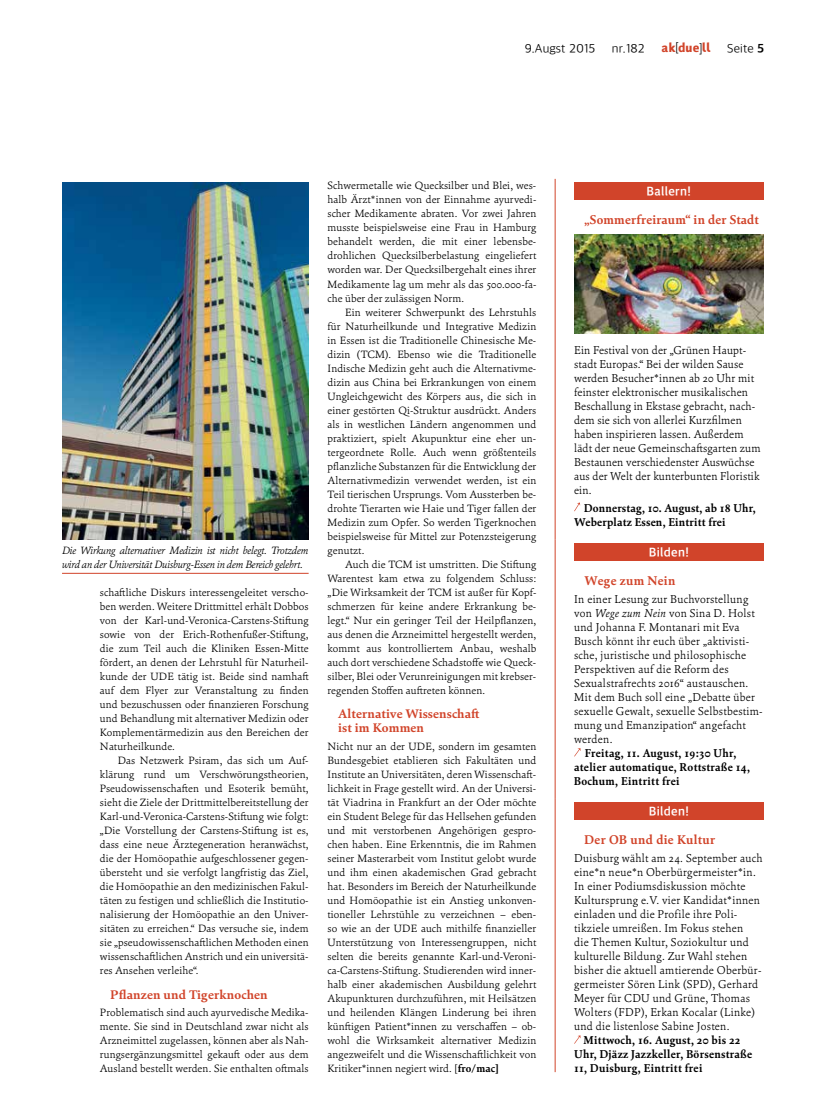
<style>
.page{position:relative;width:826px;height:1110px;background:#fff}
.page>*{position:absolute;margin:0;border:0;box-sizing:border-box;transform-origin:0 0}
.t1{font:700 12.75px "Cala";letter-spacing:.02em;color:#d1442a}
.t2{font:700 12.75px "Akduell Apple SD Gothic Neo";letter-spacing:.03em;color:#fff;scale:.96 1}
.t3{font:700 12.5px/14px "Cala";letter-spacing:.01em;color:#d1442a}
.t4{font:300 12.5px "Akduell Apple SD Gothic Neo";letter-spacing:.01em;color:#000}
.t5{font:12.5px "Akduell 03";letter-spacing:.02em;color:#d1442a}
.t6{font:300 11.38px/14px "Cala";letter-spacing:.025em;color:#000;scale:.96 1}
.t7{font:700 11.38px/14px "Cala";letter-spacing:.025em;color:#000;scale:.96 1}
.t8{font:300 10.62px/14px "Cala";letter-spacing:.01em;color:#000;text-align:justify}
.t9{font:italic 300 10.62px/14px "Cala";letter-spacing:-.025em;color:#000}
.s1{color:#000}
.s2{font-weight:700}
.s3{font-style:italic}
</style>
<div class="page">
<hr style="left:62px;top:573px;width:246px;height:1px;background:#d1442a">
<img style="left:62px;top:182px;width:246px;height:357px">
<hr style="left:555px;top:179px;width:1px;height:360px;background:#d1442a">
<hr style="left:555px;top:539px;width:1px;height:259px;background:#d1442a">
<hr style="left:555px;top:798px;width:1px;height:273px;background:#d1442a">
<div style="left:574px;top:182px;width:189px;height:18px;background:#d1442a"></div>
<img style="left:574px;top:235px;width:189px;height:99px">
<svg style="left:574px;top:502px;width:7px;height:9px"></svg>
<div style="left:574px;top:542px;width:189px;height:18px;background:#d1442a"></div>
<svg style="left:574px;top:748px;width:7px;height:8px"></svg>
<div style="left:574px;top:801px;width:189px;height:18px;background:#d1442a"></div>
<svg style="left:574px;top:1035px;width:7px;height:8px"></svg>
<p class="t4" style="left:525px;top:40px;width:72px">9.Augst 2015</p>
<p class="t4" style="left:612px;top:40px;width:34px">nr.182</p>
<p class="t5" style="left:661px;top:42px;width:51px">ak<span class="s1">[</span>due<span class="s1">]</span>ll</p>
<p class="t4" style="left:727px;top:40px;width:38px">Seite <span class="s2">5</span></p>
<p class="t9" style="left:62px;top:543px;width:248px">Die Wirkung alternativer Medizin ist nicht belegt. Trotzdem wird an der Universität Duisburg-Essen in dem Bereich gelehrt.</p>
<p class="t8" style="left:100px;top:585px;width:210px">schaftliche Diskurs interessengeleitet verscho&shy;ben werden. Weitere Drittmittel erhält Dobbos von der Karl-und-Veronica-Carstens-Stiftung sowie von der Erich-Rothenfußer-Stiftung, die zum Teil auch die Kliniken Essen-Mitte fördert, an denen der Lehrstuhl für Naturheil&shy;kunde der UDE tätig ist. Beide sind namhaft auf dem Flyer zur Veranstaltung zu finden und bezuschussen oder finanzieren Forschung und Behandlung mit alternativer Medizin oder Komplementärmedizin aus den Bereichen der Naturheilkunde.</p>
<p class="t8" style="left:100px;top:753px;width:210px;text-indent:18px">Das Netzwerk Psiram, das sich um Auf&shy;klärung rund um Verschwörungstheorien, Pseudowissenschaften und Esoterik bemüht, sieht die Ziele der Drittmittelbereitstellung der Karl-und-Veronica-Carstens-Stiftung wie folgt: „Die Vorstellung der Carstens-Stiftung ist es, dass eine neue Ärztegeneration heranwächst, die der Homöopathie aufgeschlossener gegen&shy;übersteht und sie verfolgt langfristig das Ziel, die Homöopathie an den medizinischen Fakul&shy;täten zu festigen und schließlich die Institutio&shy;nalisierung der Homöopathie an den Univer&shy;sitäten zu erreichen.“ Das versuche sie, indem sie „pseudowissenschaftlichen Methoden einen wissenschaftlichen Anstrich und ein universitä&shy;res Ansehen verleihe“.</p>
<p class="t3" style="left:111px;top:986px;width:159px">Pflanzen und Tigerknochen</p>
<p class="t8" style="left:100px;top:1005px;width:210px">Problematisch sind auch ayurvedische Medika&shy;mente. Sie sind in Deutschland zwar nicht als Arzneimittel zugelassen, können aber als Nah&shy;rungsergänzungsmittel gekauft oder aus dem Ausland bestellt werden. Sie enthalten oftmals</p>
<p class="t8" style="left:327px;top:179px;width:210px">Schwermetalle wie Quecksilber und Blei, wes&shy;halb Ärzt*innen von der Einnahme ayurvedi&shy;scher Medikamente abraten. Vor zwei Jahren musste beispielsweise eine Frau in Hamburg behandelt werden, die mit einer lebensbe&shy;drohlichen Quecksilberbelastung eingeliefert worden war. Der Quecksilbergehalt eines ihrer Medikamente lag um mehr als das 500.000-fa&shy;che über der zulässigen Norm.</p>
<p class="t8" style="left:327px;top:305px;width:210px;text-indent:18px">Ein weiterer Schwerpunkt des Lehrstuhls für Naturheilkunde und Integrative Medizin in Essen ist die Traditionelle Chinesische Me&shy;dizin (TCM). Ebenso wie die Traditionelle Indische Medizin geht auch die Alternativme&shy;dizin aus China bei Erkrankungen von einem Ungleichgewicht des Körpers aus, die sich in einer gestörten Qi-Struktur ausdrückt. Anders als in westlichen Ländern angenommen und praktiziert, spielt Akupunktur eine eher un&shy;tergeordnete Rolle. Auch wenn größtenteils pflanzliche Substanzen für die Entwicklung der Alternativmedizin verwendet werden, ist ein Teil tierischen Ursprungs. Vom Aussterben be&shy;drohte Tierarten wie Haie und Tiger fallen der Medizin zum Opfer. So werden Tigerknochen beispielsweise für Mittel zur Potenzsteigerung genutzt.</p>
<p class="t8" style="left:327px;top:557px;width:210px;text-indent:18px">Auch die TCM ist umstritten. Die Stiftung Warentest kam etwa zu folgendem Schluss: „Die Wirksamkeit der TCM ist außer für Kopf&shy;schmerzen für keine andere Erkrankung be&shy;legt.“ Nur ein geringer Teil der Heilpflanzen, aus denen die Arzneimittel hergestellt werden, kommt aus kontrolliertem Anbau, weshalb auch dort verschiedene Schadstoffe wie Queck&shy;silber, Blei oder Verunreinigungen mit krebser&shy;regenden Stoffen auftreten können.</p>
<p class="t3" style="left:338px;top:706px;width:143px">Alternative Wissenschaft ist im Kommen</p>
<p class="t8" style="left:327px;top:739px;width:210px">Nicht nur an der UDE, sondern im gesamten Bundesgebiet etablieren sich Fakultäten und Institute an Universitäten, deren Wissenschaft&shy;lichkeit in Frage gestellt wird. An der Universi&shy;tät Viadrina in Frankfurt an der Oder möchte ein Student Belege für das Hellsehen gefunden und mit verstorbenen Angehörigen gespro&shy;chen haben. Eine Erkenntnis, die im Rahmen seiner Masterarbeit vom Institut gelobt wurde und ihm einen akademischen Grad gebracht hat. Besonders im Bereich der Naturheilkunde und Homöopathie ist ein Anstieg unkonven&shy;tioneller Lehrstühle zu verzeichnen – eben&shy;so wie an der UDE auch mithilfe finanzieller Unterstützung von Interessengruppen, nicht selten die bereits genannte Karl-und-Veroni&shy;ca-Carstens-Stiftung. Studierenden wird inner&shy;halb einer akademischen Ausbildung gelehrt Akupunkturen durchzuführen, mit Heilsätzen und heilenden Klängen Linderung bei ihren künftigen Patient*innen zu verschaffen – ob&shy;wohl die Wirksamkeit alternativer Medizin angezweifelt und die Wissenschaftlichkeit von Kritiker*innen negiert wird. [<span class="s2">fro/mac]</span></p>
<p class="t2" style="left:646px;top:182px;width:48px">Ballern!</p>
<p class="t1" style="left:584px;top:212px;width:176px">„Sommerfreiraum“ in der Stadt</p>
<p class="t6" style="left:574px;top:343px;width:196px">Ein Festival von der „Grünen Haupt&shy;stadt Europas.“ Bei der wilden Sause werden Besucher*innen ab 20 Uhr mit feinster elektronischer musikalischen Beschallung in Ekstase gebracht, nach&shy;dem sie sich von allerlei Kurzfilmen haben inspirieren lassen. Außerdem lädt der neue Gemeinschaftsgarten zum Bestaunen verschiedenster Auswüchse aus der Welt der kunterbunten Floristik ein.</p>
<p class="t7" style="left:574px;top:500px;width:191px;text-indent:10px">Donnerstag, 10. August, ab 18 Uhr,<br>Weberplatz Essen, Eintritt frei</p>
<p class="t2" style="left:648px;top:542px;width:43px">Bilden!</p>
<p class="t1" style="left:584px;top:572px;width:92px">Wege zum Nein</p>
<p class="t6" style="left:574px;top:591px;width:198px">In einer Lesung zur Buchvorstellung von <span class="s3">Wege zum Nein</span> von Sina D. Holst und Johanna F. Montanari mit Eva Busch könnt ihr euch über „aktivisti&shy;sche, juristische und philosophische Perspektiven auf die Reform des Sexualstrafrechts 2016“ austauschen.<br>Mit dem Buch soll eine „Debatte über sexuelle Gewalt, sexuelle Selbstbestim&shy;mung und Emanzipation“ angefacht werden.</p>
<p class="t7" style="left:574px;top:745px;width:185px;text-indent:11px">Freitag, 11. August, 19:30 Uhr, atelier automatique, Rottstraße 14,<br>Bochum, Eintritt frei</p>
<p class="t2" style="left:648px;top:801px;width:43px">Bilden!</p>
<p class="t1" style="left:584px;top:831px;width:132px">Der OB und die Kultur</p>
<p class="t6" style="left:574px;top:850px;width:198px">Duisburg wählt am 24. September auch eine*n neue*n Oberbürgermeister*in.<br>In einer Podiumsdiskussion möchte Kultursprung e.V. vier Kandidat*innen einladen und die Profile ihre Poli&shy;tikziele umreißen. Im Fokus stehen<br>die Themen Kultur, Soziokultur und kulturelle Bildung. Zur Wahl stehen bisher die aktuell amtierende Oberbür&shy;germeister Sören Link (SPD), Gerhard Meyer für CDU und Grüne, Thomas Wolters (FDP), Erkan Kocalar (Linke) und die listenlose Sabine Josten.</p>
<p class="t7" style="left:574px;top:1032px;width:187px;text-indent:9px">Mittwoch, 16. August, 20 bis 22<br>Uhr, Djäzz Jazzkeller, Börsenstraße<br>11, Duisburg, Eintritt frei</p>
</div>
